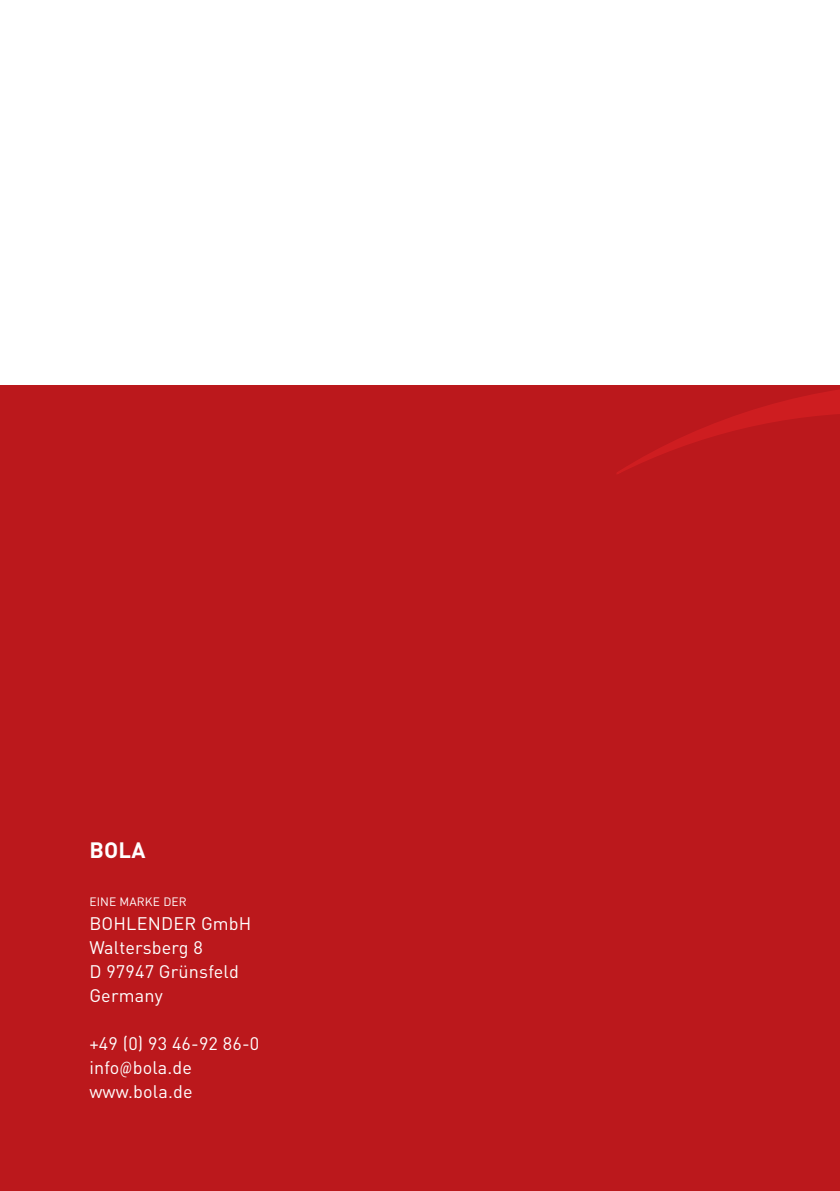
<style>
.page{position:relative;width:840px;height:1191px;background:#fff}
.page>*{position:absolute;margin:0;border:0;box-sizing:border-box;transform-origin:0 0}
.t1{font:700 22px "DIN Pro";color:#fff}
.t2{font:18px/24px "DIN Pro";letter-spacing:.01em;color:#fff}
.t3{font:12px "DIN Pro";letter-spacing:.01em;color:#fff}
.s1{font-stretch:condensed}
</style>
<div class="page">
<div style="left:0;top:386px;width:839px;height:805px;background:#bb181c"></div>
<svg style="left:617px;top:390px;width:222px;height:84px"></svg>
<p class="t1" style="left:89px;top:834px;width:57px">BOLA</p>
<p class="t3" style="left:89px;top:893px;width:99px">EINE MARKE DER</p>
<p class="t2" style="left:89px;top:910px;width:163px">BOHLENDER GmbH<br>Waltersberg 8<br>D 97947 Grünsfeld<br>Germany</p>
<p class="t2" style="left:89px;top:1030px;width:171px">+49 (0) 93 46-92 86-0 info<span class="s1">@</span>bola.de www.bola.de</p>
</div>
